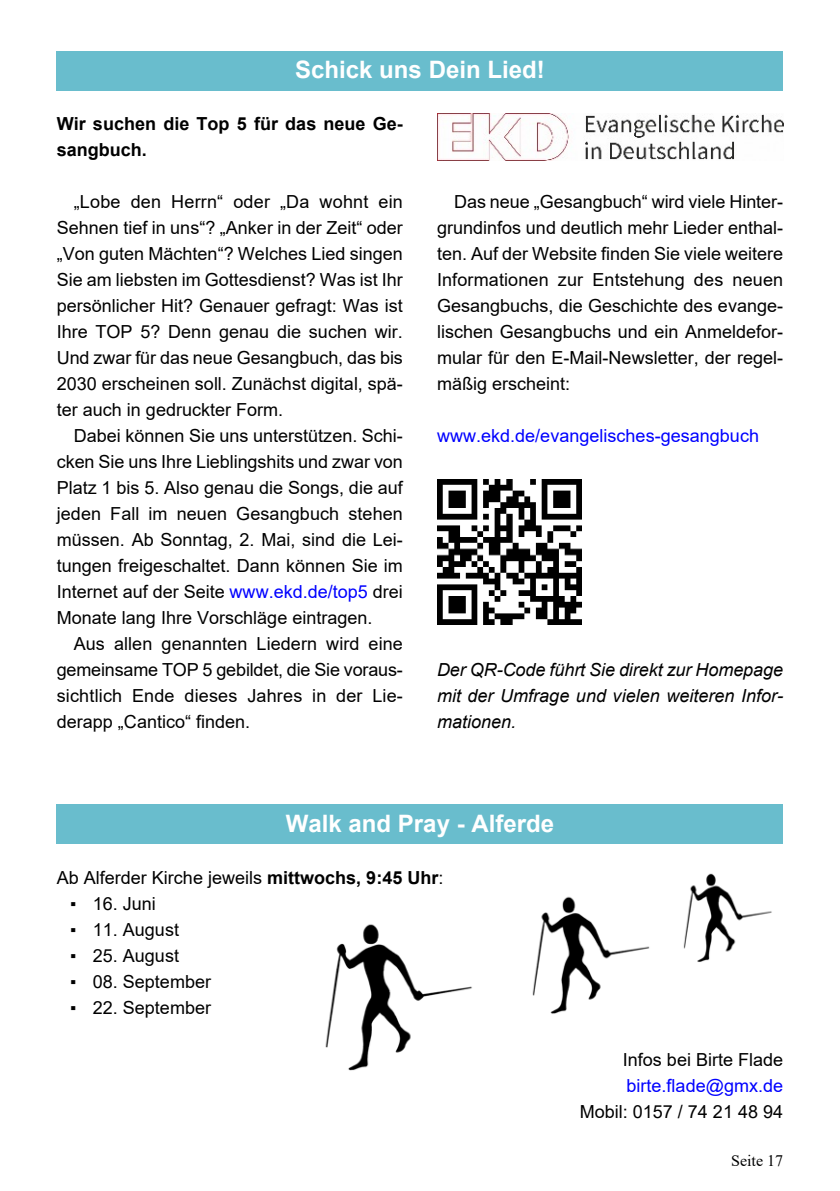
<style>
.page{position:relative;width:840px;height:1191px;background:#fff}
.page>*{position:absolute;margin:0;border:0;box-sizing:border-box;transform-origin:0 0}
.t1{font:700 24px "Arial";color:#fff}
.t2{font:18px/26px "Arial";color:#000;text-align:justify}
.t3{font:italic 18px/26px "Arial";color:#000;text-align:justify}
.t4{font:18px "Arial";color:#00f}
.t5{font:700 18px/26px "Arial";color:#000}
.t6{font:16px "Times New Roman";color:#000}
.s1{color:#00f}
.s2{font-weight:700}
.s3{font-family:"Times New Roman"}
</style>
<div class="page">
<img style="left:325px;top:924px;width:147px;height:147px">
<div style="left:57px;top:51px;width:725px;height:39px;background:#69bdcd"></div>
<img style="left:437px;top:113px;width:345px;height:47px">
<img style="left:437px;top:479px;width:144px;height:145px">
<div style="left:57px;top:805px;width:725px;height:39px;background:#69bdcd"></div>
<img style="left:683px;top:873px;width:89px;height:89px">
<img style="left:532px;top:896px;width:118px;height:118px">
<h1 class="t1" style="left:295px;top:61px;width:251px">Schick uns Dein Lied!</h1>
<p class="t5" style="left:57px;top:112px;width:347px">Wir suchen die Top 5 für das neue Ge&shy;sangbuch.</p>
<p class="t2" style="left:57px;top:190px;width:347px;text-indent:17px">„Lobe den Herrn“ oder „Da wohnt ein Sehnen tief in uns“? „Anker in der Zeit“ oder „Von guten Mächten“? Welches Lied singen Sie am liebsten im Gottesdienst? Was ist Ihr persönlicher Hit? Genauer gefragt: Was ist Ihre TOP 5? Denn genau die suchen wir.<br>Und zwar für das neue Gesangbuch, das bis 2030 erscheinen soll. Zunächst digital, spä&shy;ter auch in gedruckter Form.</p>
<p class="t2" style="left:57px;top:424px;width:347px;text-indent:17px">Dabei können Sie uns unterstützen. Schi&shy;cken Sie uns Ihre Lieblingshits und zwar von Platz 1 bis 5. Also genau die Songs, die auf jeden Fall im neuen Gesangbuch stehen müssen. Ab Sonntag, 2. Mai, sind die Lei&shy;tungen freigeschaltet. Dann können Sie im Internet auf der Seite <span class="s1">www.ekd.de/top5</span> drei Monate lang Ihre Vorschläge eintragen.</p>
<p class="t2" style="left:57px;top:632px;width:347px;text-indent:17px">Aus allen genannten Liedern wird eine gemeinsame TOP 5 gebildet, die Sie voraus&shy;sichtlich Ende dieses Jahres in der Lie&shy;derapp „Cantico“ finden.</p>
<p class="t2" style="left:437px;top:190px;width:347px;text-indent:17px">Das neue „Gesangbuch“ wird viele Hinter&shy;grundinfos und deutlich mehr Lieder enthal&shy;ten. Auf der Website finden Sie viele weitere Informationen zur Entstehung des neuen Gesangbuchs, die Geschichte des evange&shy;lischen Gesangbuchs und ein Anmeldefor&shy;mular für den E-Mail-Newsletter, der regel&shy;mäßig erscheint:</p>
<p class="t4" style="left:437px;top:429px;width:323px">www.ekd.de/evangelisches-gesangbuch</p>
<p class="t3" style="left:437px;top:658px;width:347px">Der QR-Code führt Sie direkt zur Homepage mit der Umfrage und vielen weiteren Infor&shy;mationen.</p>
<h1 class="t1" style="left:285px;top:815px;width:270px">Walk and Pray - Alferde</h1>
<p class="t2" style="left:57px;top:866px;width:388px">Ab Alferder Kirche jeweils <span class="s2">mittwochs, 9:45 Uhr</span>:</p>
<p class="t2" style="left:70px;top:892px;width:87px"><span class="s3">▪</span> 16. Juni</p>
<p class="t2" style="left:70px;top:918px;width:110px"><span class="s3">▪</span> 11. August</p>
<p class="t2" style="left:70px;top:944px;width:110px"><span class="s3">▪</span> 25. August</p>
<p class="t2" style="left:70px;top:970px;width:142px"><span class="s3">▪</span> 08. September</p>
<p class="t2" style="left:70px;top:996px;width:142px"><span class="s3">▪</span> 22. September</p>
<p class="t2" style="left:622px;top:1048px;width:162px">Infos bei Birte Flade</p>
<p class="t4" style="left:626px;top:1079px;width:158px">birte.flade@gmx.de</p>
<p class="t2" style="left:579px;top:1100px;width:205px">Mobil: 0157 / 74 21 48 94</p>
<p class="t6" style="left:730px;top:1155px;width:53px">Seite 17</p>
</div>
